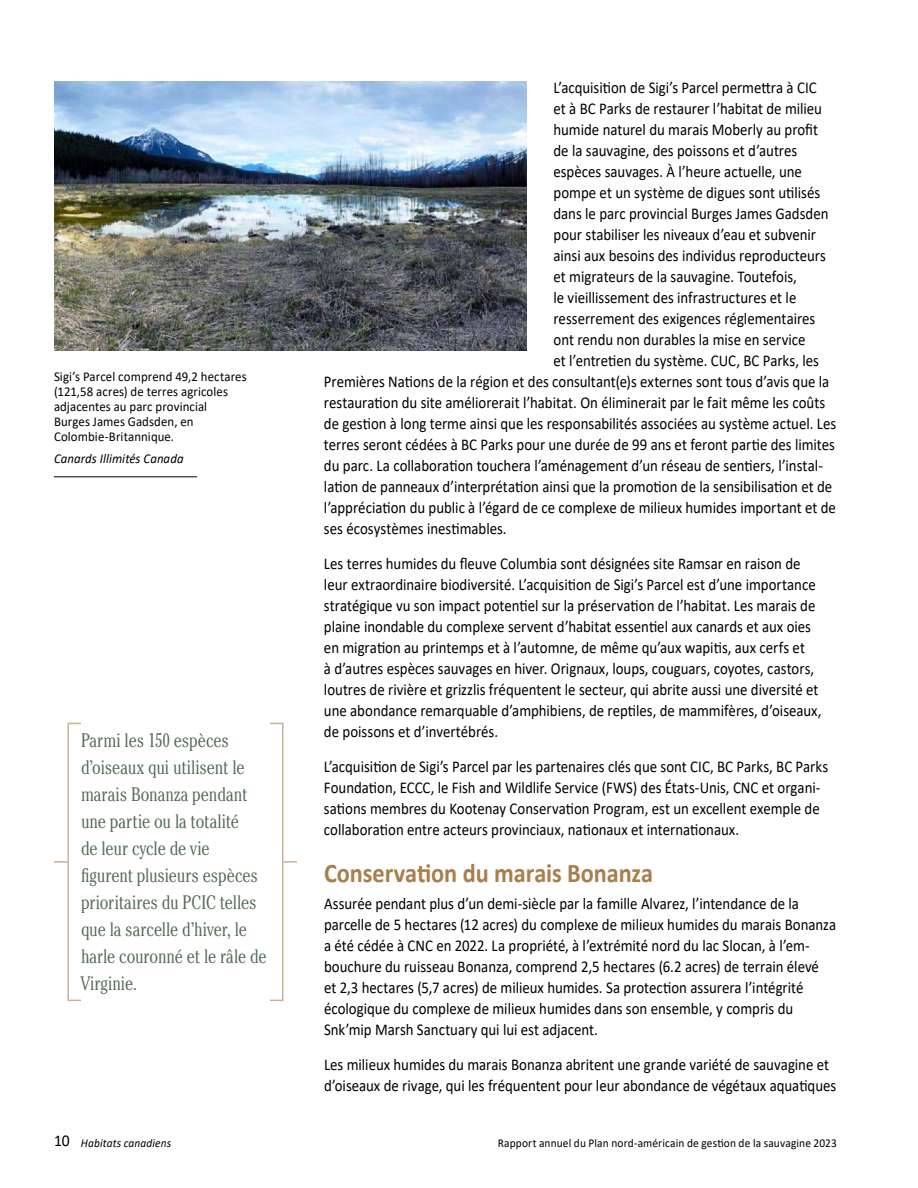
<style>
.page{position:relative;width:918px;height:1188px;background:#fff}
.page>*{position:absolute;margin:0;border:0;box-sizing:border-box;transform-origin:0 0}
.Article_heading{font:700 27px "Calibri";letter-spacing:-.005em;color:#a87e4b;scale:.9 1}
.t1{font:300 condensed 19.5px/27px "Cheltenham Pro";letter-spacing:-.01em;color:#526b56}
.Body_text{font:16.5px/21px "Calibri";color:#000;scale:.9 1}
.t2{font:13.5px/15px "Calibri";letter-spacing:.005em;color:#000;scale:.95 1}
.t3{font:italic 13.5px "Calibri";letter-spacing:.005em;color:#000;scale:.95 1}
.t4{font:12px "Calibri";letter-spacing:.01em;color:#000;scale:.95 1}
.t5{font:italic 12px "Calibri";letter-spacing:.01em;color:#000;scale:.95 1}
.s1{font-style:normal;font-size:16.5px}
</style>
<div class="page">
<img style="left:54px;top:81px;width:472px;height:270px">
<hr style="left:54px;top:477px;width:143px;height:1px;background:#000">
<div style="left:68px;top:723px;width:14px;height:278px;border:2px solid #cbb193"></div>
<svg style="left:54px;top:861px;width:14px;height:2px"></svg>
<div style="left:269px;top:723px;width:15px;height:278px;border:2px solid #cbb193"></div>
<svg style="left:284px;top:861px;width:13px;height:2px"></svg>
<p class="t2" style="left:54px;top:369px;width:204px">Sigi’s Parcel comprend 49,2 hectares (121,58 acres) de terres agricoles adjacentes au parc provincial<br>Burges James Gadsden, en<br>Colombie-Britannique.</p>
<p class="t3" style="left:54px;top:449px;width:138px">Canards Illimités Canada</p>
<p class="t1" style="left:81px;top:727px;width:187px">Parmi les 150 espèces d’oiseaux qui utilisent le marais Bonanza pendant une partie ou la totalité<br>de leur cycle de vie<br>figurent plusieurs espèces prioritaires du PCIC telles que la sarcelle d’hiver, le harle couronné et le râle de<br>Virginie.</p>
<p class="Body_text" style="left:554px;top:77px;width:294px">L’acquisition de Sigi’s Parcel permettra à CIC</p>
<p class="Body_text" style="left:554px;top:98px;width:300px">et à BC Parks de restaurer l’habitat de milieu</p>
<p class="Body_text" style="left:554px;top:119px;width:296px">humide naturel du marais Moberly au profit</p>
<p class="Body_text" style="left:554px;top:140px;width:272px">de la sauvagine, des poissons et d’autres</p>
<p class="Body_text" style="left:554px;top:161px;width:278px">espèces sauvages. À l’heure actuelle, une</p>
<p class="Body_text" style="left:554px;top:182px;width:298px">pompe et un système de digues sont utilisés</p>
<p class="Body_text" style="left:554px;top:203px;width:307px">dans le parc provincial Burges James Gadsden</p>
<p class="Body_text" style="left:554px;top:224px;width:293px">pour stabiliser les niveaux d’eau et subvenir</p>
<p class="Body_text" style="left:554px;top:245px;width:304px">ainsi aux besoins des individus reproducteurs</p>
<p class="Body_text" style="left:554px;top:266px;width:272px">et migrateurs de la sauvagine. Toutefois,</p>
<p class="Body_text" style="left:554px;top:287px;width:271px">le vieillissement des infrastructures et le</p>
<p class="Body_text" style="left:554px;top:308px;width:292px">resserrement des exigences réglementaires</p>
<p class="Body_text" style="left:554px;top:329px;width:282px">ont rendu non durables la mise en service</p>
<p class="Body_text" style="left:554px;top:350px;width:297px">et l’entretien du système. CUC, BC Parks, les</p>
<p class="Body_text" style="left:324px;top:371px;width:563px">Premières Nations de la région et des consultant(e)s externes sont tous d’avis que la</p>
<p class="Body_text" style="left:324px;top:392px;width:559px">restauration du site améliorerait l’habitat. On éliminerait par le fait même les coûts</p>
<p class="Body_text" style="left:324px;top:413px;width:571px">de gestion à long terme ainsi que les responsabilités associées au système actuel. Les</p>
<p class="Body_text" style="left:324px;top:434px;width:569px">terres seront cédées à BC Parks pour une durée de 99 ans et feront partie des limites</p>
<p class="Body_text" style="left:324px;top:455px;width:556px">du parc. La collaboration touchera l’aménagement d’un réseau de sentiers, l’instal-</p>
<p class="Body_text" style="left:324px;top:476px;width:566px">lation de panneaux d’interprétation ainsi que la promotion de la sensibilisation et de</p>
<p class="Body_text" style="left:324px;top:497px;width:570px">l’appréciation du public à l’égard de ce complexe de milieux humides important et de</p>
<p class="Body_text" style="left:324px;top:518px;width:205px">ses écosystèmes inestimables.</p>
<p class="Body_text" style="left:324px;top:553px;width:554px">Les terres humides du fleuve Columbia sont désignées site Ramsar en raison de leur extraordinaire biodiversité. L’acquisition de Sigi’s Parcel est d’une importance stratégique vu son impact potentiel sur la préservation de l’habitat. Les marais de plaine inondable du complexe servent d’habitat essentiel aux canards et aux oies en migration au printemps et à l’automne, de même qu’aux wapitis, aux cerfs et<br>à d’autres espèces sauvages en hiver. Orignaux, loups, couguars, coyotes, castors, loutres de rivière et grizzlis fréquentent le secteur, qui abrite aussi une diversité et une abondance remarquable d’amphibiens, de reptiles, de mammifères, d’oiseaux, de poissons et d’invertébrés.</p>
<p class="Body_text" style="left:324px;top:755px;width:562px">L’acquisition de Sigi’s Parcel par les partenaires clés que sont CIC, BC Parks, BC Parks Foundation, ECCC, le Fish and Wildlife Service (FWS) des États-Unis, CNC et organi&shy;sations membres du Kootenay Conservation Program, est un excellent exemple de collaboration entre acteurs provinciaux, nationaux et internationaux.</p>
<h4 class="Article_heading" style="left:324px;top:854px;width:367px">Conservation du marais Bonanza</h4>
<p class="Body_text" style="left:324px;top:893px;width:571px">Assurée pendant plus d’un demi-siècle par la famille Alvarez, l’intendance de la parcelle de 5 hectares (12 acres) du complexe de milieux humides du marais Bonanza a été cédée à CNC en 2022. La propriété, à l’extrémité nord du lac Slocan, à l’em&shy;bouchure du ruisseau Bonanza, comprend 2,5 hectares (6.2 acres) de terrain élevé<br>et 2,3 hectares (5,7 acres) de milieux humides. Sa protection assurera l’intégrité écologique du complexe de milieux humides dans son ensemble, y compris du Snk’mip Marsh Sanctuary qui lui est adjacent.</p>
<p class="Body_text" style="left:324px;top:1054px;width:571px">Les milieux humides du marais Bonanza abritent une grande variété de sauvagine et d’oiseaux de rivage, qui les fréquentent pour leur abondance de végétaux aquatiques</p>
<p class="t5" style="left:54px;top:1135px;width:125px"><span class="s1">10</span> Habitats canadiens</p>
<p class="t4" style="left:498px;top:1135px;width:358px">Rapport annuel du Plan nord-américain de gestion de la sauvagine 2023</p>
</div>
